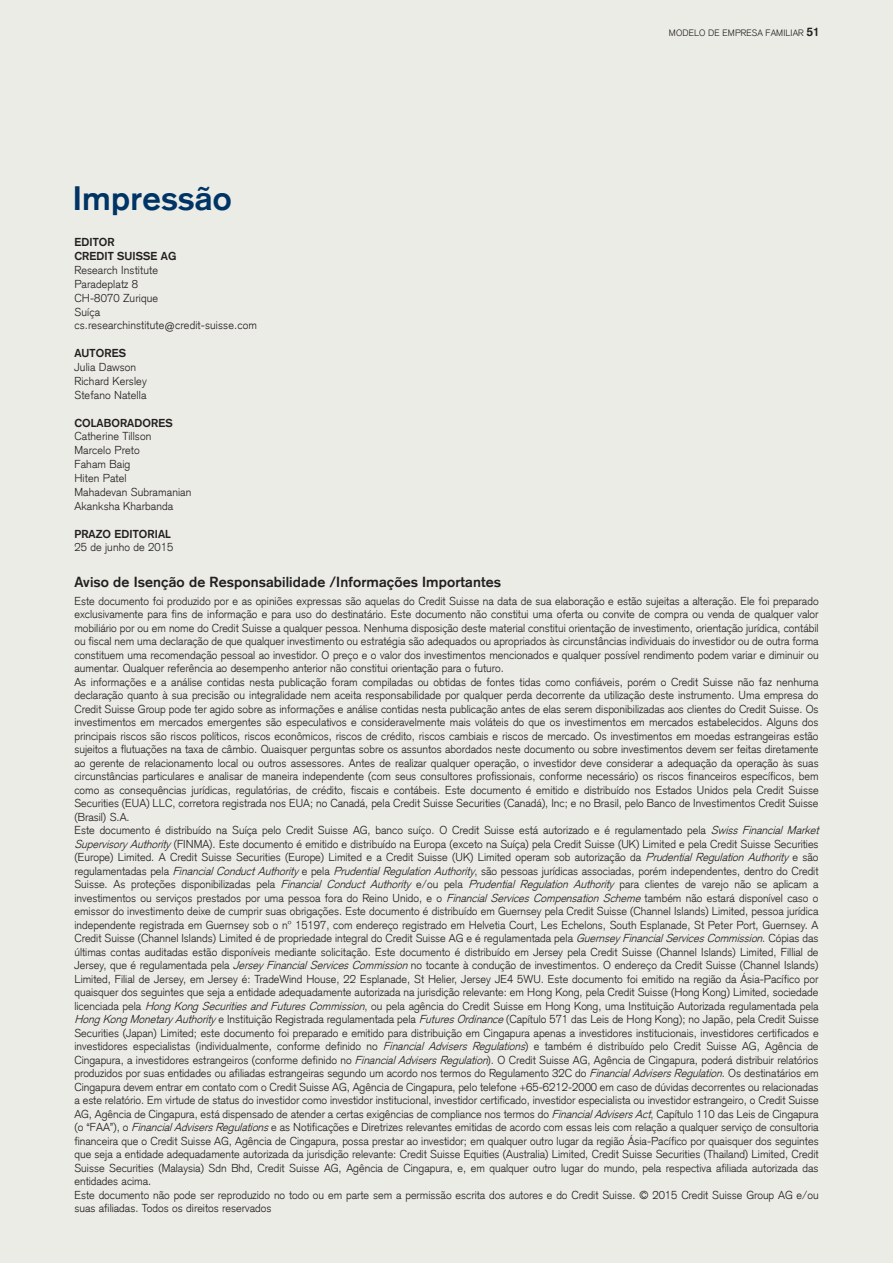
<style>
.page{position:relative;width:893px;height:1263px;background:#ecece7}
.page>*{position:absolute;margin:0;border:0;box-sizing:border-box;transform-origin:0 0}
.titel_22pt{font:700 33px "Credit Suisse Type";letter-spacing:.01em;color:#003465}
.t1{font:700 14.25px "Credit Suisse Type";letter-spacing:.01em;color:#231f20}
.t2{font:300 11.25px/13.5px "Credit Suisse Type";color:#231f20;text-align:justify}
.t3{font:700 11.25px "Credit Suisse Type";letter-spacing:.01em;color:#231f20}
.t4{font:300 9px "Credit Suisse Type";letter-spacing:.01em;color:#231f20}
.s1{font-weight:700;font-size:12px}
.s2{font-style:italic}
</style>
<div class="page">
<p class="titel_22pt" style="left:73px;top:179px;width:161px">Impressão</p>
<p class="t3" style="left:74px;top:236px;width:42px">EDITOR</p>
<p class="t3" style="left:74px;top:249px;width:103px">CREDIT SUISSE AG</p>
<p class="t2" style="left:74px;top:263px;width:85px">Research Institute</p>
<p class="t2" style="left:74px;top:277px;width:65px">Paradeplatz 8</p>
<p class="t2" style="left:74px;top:291px;width:85px">CH-8070 Zurique</p>
<p class="t2" style="left:74px;top:305px;width:27px">Suíça</p>
<p class="t2" style="left:74px;top:319px;width:184px">cs.researchinstitute@credit-suisse.com</p>
<p class="t3" style="left:74px;top:347px;width:53px">AUTORES</p>
<p class="t2" style="left:74px;top:360px;width:63px">Julia Dawson</p>
<p class="t2" style="left:74px;top:374px;width:74px">Richard Kersley</p>
<p class="t2" style="left:74px;top:388px;width:74px">Stefano Natella</p>
<p class="t3" style="left:74px;top:416px;width:100px">COLABORADORES</p>
<p class="t2" style="left:74px;top:430px;width:79px">Catherine Tillson</p>
<p class="t2" style="left:74px;top:444px;width:67px">Marcelo Preto</p>
<p class="t2" style="left:74px;top:457px;width:58px">Faham Baig</p>
<p class="t2" style="left:74px;top:471px;width:54px">Hiten Patel</p>
<p class="t2" style="left:74px;top:485px;width:119px">Mahadevan Subramanian</p>
<p class="t2" style="left:74px;top:499px;width:100px">Akanksha Kharbanda</p>
<p class="t3" style="left:74px;top:527px;width:98px">PRAZO EDITORIAL</p>
<p class="t2" style="left:74px;top:541px;width:101px">25 de junho de 2015</p>
<p class="t4" style="left:669px;top:28px;width:152px">MODELO DE EMPRESA FAMILIAR <span class="s1">51</span></p>
<p class="t1" style="left:74px;top:573px;width:428px">Aviso de Isenção de Responsabilidade /Informações Importantes</p>
<p class="t2" style="left:74px;top:594px;width:746px">Este documento foi produzido por e as opiniões expressas são aquelas do Credit Suisse na data de sua elaboração e estão sujeitas a alteração. Ele foi preparado exclusivamente para fins de informação e para uso do destinatário. Este documento não constitui uma oferta ou convite de compra ou venda de qualquer valor mobiliário por ou em nome do Credit Suisse a qualquer pessoa. Nenhuma disposição deste material constitui orientação de investimento, orientação jurídica, contábil ou fiscal nem uma declaração de que qualquer investimento ou estratégia são adequados ou apropriados às circunstâncias individuais do investidor ou de outra forma constituem uma recomendação pessoal ao investidor. O preço e o valor dos investimentos mencionados e qualquer possível rendimento podem variar e diminuir ou aumentar. Qualquer referência ao desempenho anterior não constitui orientação para o futuro.</p>
<p class="t2" style="left:74px;top:675px;width:746px">As informações e a análise contidas nesta publicação foram compiladas ou obtidas de fontes tidas como confiáveis, porém o Credit Suisse não faz nenhuma declaração quanto à sua precisão ou integralidade nem aceita responsabilidade por qualquer perda decorrente da utilização deste instrumento. Uma empresa do Credit Suisse Group pode ter agido sobre as informações e análise contidas nesta publicação antes de elas serem disponibilizadas aos clientes do Credit Suisse. Os investimentos em mercados emergentes são especulativos e consideravelmente mais voláteis do que os investimentos em mercados estabelecidos. Alguns dos principais riscos são riscos políticos, riscos econômicos, riscos de crédito, riscos cambiais e riscos de mercado. Os investimentos em moedas estrangeiras estão sujeitos a flutuações na taxa de câmbio. Quaisquer perguntas sobre os assuntos abordados neste documento ou sobre investimentos devem ser feitas diretamente ao gerente de relacionamento local ou outros assessores. Antes de realizar qualquer operação, o investidor deve considerar a adequação da operação às suas circunstâncias particulares e analisar de maneira independente (com seus consultores profissionais, conforme necessário) os riscos financeiros específicos, bem como as consequências jurídicas, regulatórias, de crédito, fiscais e contábeis. Este documento é emitido e distribuído nos Estados Unidos pela Credit Suisse Securities (EUA) LLC, corretora registrada nos EUA; no Canadá, pela Credit Suisse Securities (Canadá), Inc; e no Brasil, pelo Banco de Investimentos Credit Suisse (Brasil) S.A.</p>
<p class="t2" style="left:74px;top:823px;width:749px;text-align:left">Este documento é distribuído na Suíça pelo Credit Suisse AG, banco suíço. O Credit Suisse está autorizado e é regulamentado pela <span class="s2">Swiss Financial Market Supervisory Authority</span> (FINMA). Este documento é emitido e distribuído na Europa (exceto na Suíça) pela Credit Suisse (UK) Limited e pela Credit Suisse Securities (Europe) Limited. A Credit Suisse Securities (Europe) Limited e a Credit Suisse (UK) Limited operam sob autorização da <span class="s2">Prudential Regulation Authority</span> e são regulamentadas pela <span class="s2">FinancialConductAuthority</span> e pela <span class="s2">PrudentialRegulationAuthority</span>, são pessoas jurídicas associadas, porém independentes, dentro do Credit Suisse. As proteções disponibilizadas pela <span class="s2">Financial Conduct Authority</span> e/ou pela <span class="s2">Prudential Regulation Authority</span> para clientes de varejo não se aplicam a investimentos ou serviços prestados por uma pessoa fora do Reino Unido, e o <span class="s2">Financial Services Compensation Scheme</span> também não estará disponível caso o emissor do investimento deixe de cumprir suas obrigações. Este documento é distribuído em Guernsey pela Credit Suisse (Channel Islands) Limited, pessoa jurídica independente registrada em Guernsey sob o nº 15197, com endereço registrado em Helvetia Court, Les Echelons, South Esplanade, St Peter Port, Guernsey. A Credit Suisse (Channel Islands) Limited é de propriedade integral do Credit Suisse AG e é regulamentada pela <span class="s2">Guernsey FinancialServicesCommission</span>. Cópias das últimas contas auditadas estão disponíveis mediante solicitação. Este documento é distribuído em Jersey pela Credit Suisse (Channel Islands) Limited, Fillial de Jersey, que é regulamentada pela <span class="s2">Jersey FinancialServicesCommission</span>no tocante à condução de investimentos. O endereço da Credit Suisse (Channel Islands)<br>Limited, Filial de Jersey, em Jersey é: TradeWind House, 22 Esplanade, St Helier, Jersey JE4 5WU. Este documento foi emitido na região da Ásia-Pacífico por quaisquer dos seguintes que seja a entidade adequadamente autorizada na jurisdição relevante: em Hong Kong, pela Credit Suisse (Hong Kong) Limited, sociedade licenciada pela <span class="s2">HongKongSecuritiesandFuturesCommission</span>, ou pela agência do Credit Suisse em Hong Kong, uma Instituição Autorizada regulamentada pela <span class="s2">HongKongMonetary Authority</span> e Instituição Registrada regulamentada pela <span class="s2">FuturesOrdinance</span>(Capítulo 571 das Leis de Hong Kong); no Japão, pela Credit Suisse Securities (Japan) Limited; este documento foi preparado e emitido para distribuição em Cingapura apenas a investidores institucionais, investidores certificados e investidores especialistas (individualmente, conforme definido no <span class="s2">Financial Advisers Regulations</span>) e também é distribuído pelo Credit Suisse AG, Agência de Cingapura, a investidores estrangeiros (conforme definido no <span class="s2">FinancialAdvisersRegulation</span>). O Credit Suisse AG, Agência de Cingapura, poderá distribuir relatórios produzidos por suas entidades ou afiliadas estrangeiras segundo um acordo nos termos do Regulamento 32C do <span class="s2">FinancialAdvisersRegulation</span>. Os destinatários em Cingapura devem entrar em contato com o Credit Suisse AG, Agência de Cingapura, pelo telefone +65-6212-2000 em caso de dúvidas decorrentes ou relacionadas a este relatório. Em virtude de status do investidor como investidor institucional, investidor certificado, investidor especialista ou investidor estrangeiro, o Credit Suisse AG, Agência de Cingapura, está dispensado de atender a certas exigências de compliance nos termos do <span class="s2">FinancialAdvisersAct</span>, Capítulo 110 das Leis de Cingapura (o “FAA”), o <span class="s2">FinancialAdvisersRegulations</span>e as Notificações e Diretrizes relevantes emitidas de acordo com essas leis com relação a qualquer serviço de consultoria financeira que o Credit Suisse AG, Agência de Cingapura, possa prestar ao investidor; em qualquer outro lugar da região Ásia-Pacífico por quaisquer dos seguintes que seja a entidade adequadamente autorizada da jurisdição relevante: Credit Suisse Equities (Australia) Limited, Credit Suisse Securities (Thailand) Limited, Credit Suisse Securities (Malaysia) Sdn Bhd, Credit Suisse AG, Agência de Cingapura, e, em qualquer outro lugar do mundo, pela respectiva afiliada autorizada das entidades acima.</p>
<p class="t2" style="left:74px;top:1188px;width:746px">Este documento não pode ser reproduzido no todo ou em parte sem a permissão escrita dos autores e do Credit Suisse. © 2015 Credit Suisse Group AG e/ou suas afiliadas. Todos os direitos reservados</p>
</div>
